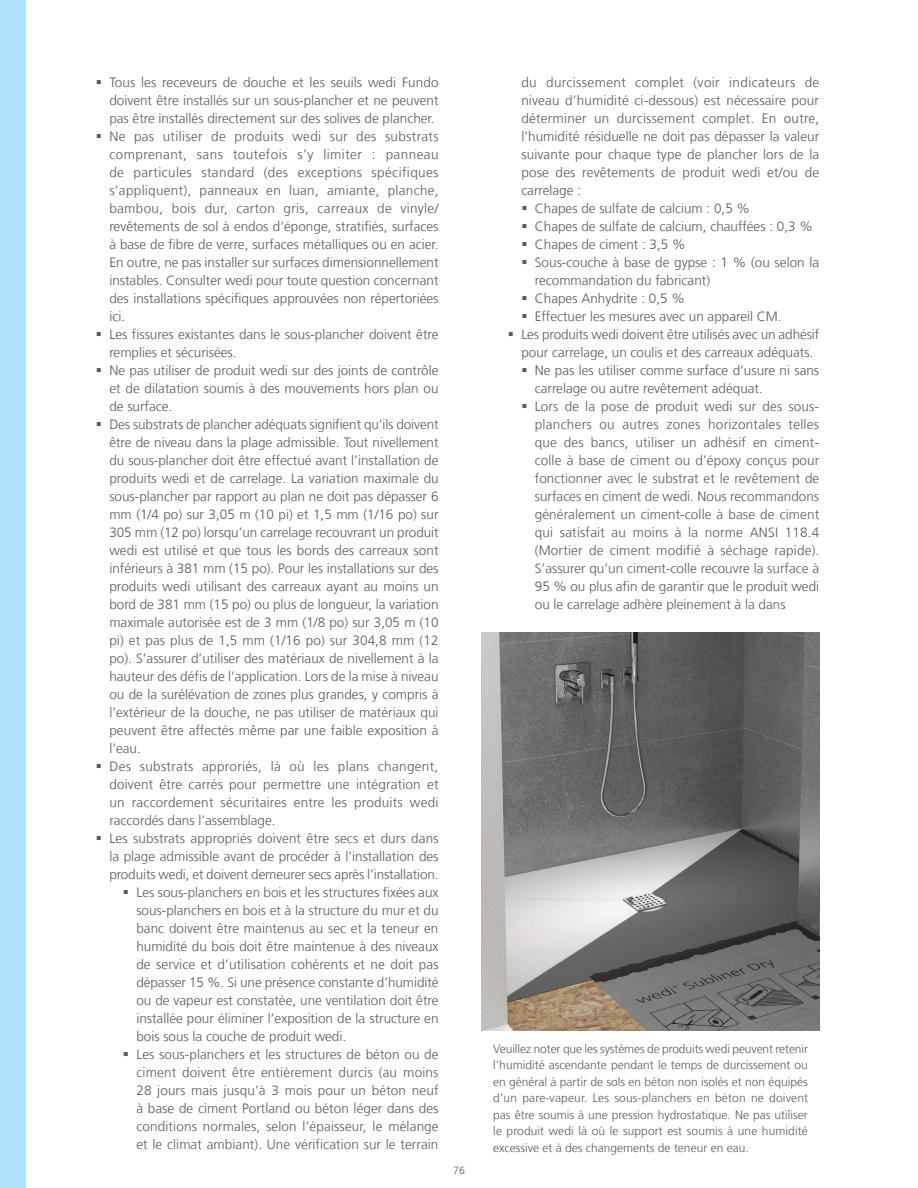
<style>
.page{position:relative;width:918px;height:1188px;background:#fff}
.page>*{position:absolute;margin:0;border:0;box-sizing:border-box;transform-origin:0 0}
.t1{font:300 13.5px "Frutiger LT Com";color:#58595b}
.t2{font:300 13.5px "Frutiger LT Com";letter-spacing:.025em;color:#58595b}
.t3{font:300 13.5px "Frutiger LT Com";letter-spacing:.03em;color:#58595b}
.t4{font:300 13.5px "Frutiger LT Com";letter-spacing:.02em;color:#58595b}
.t5{font:300 12px/16.5px "Frutiger LT Com";color:#58595b;text-align:justify}
.t6{font:300 10.5px "Frutiger LT Com";color:#58595b}
</style>
<div class="page">
<img style="left:481px;top:632px;width:338px;height:399px">
<div style="left:0;top:0;width:25px;height:1188px;background:#aee2fa"></div>
<p class="t1" style="left:109px;top:75px;width:331px">Tous les receveurs de douche et les seuils wedi Fundo</p>
<p class="t1" style="left:109px;top:93px;width:331px">doivent être installés sur un sous-plancher et ne peuvent</p>
<p class="t1" style="left:109px;top:111px;width:327px">pas être installés directement sur des solives de plancher.</p>
<p class="t2" style="left:109px;top:129px;width:331px">Ne pas utiliser de produits wedi sur des substrats</p>
<p class="t3" style="left:109px;top:147px;width:331px">comprenant, sans toutefois s’y limiter : panneau</p>
<p class="t3" style="left:109px;top:165px;width:331px">de particules standard (des exceptions spécifiques</p>
<p class="t2" style="left:109px;top:183px;width:331px">s’appliquent), panneaux en luan, amiante, planche,</p>
<p class="t2" style="left:109px;top:201px;width:331px">bambou, bois dur, carton gris, carreaux de vinyle/</p>
<p class="t1" style="left:109px;top:219px;width:331px">revêtements de sol à endos d’éponge, stratifiés, surfaces</p>
<p class="t1" style="left:109px;top:237px;width:331px">à base de fibre de verre, surfaces métalliques ou en acier.</p>
<p class="t1" style="left:109px;top:255px;width:331px">En outre, ne pas installer sur surfaces dimensionnellement</p>
<p class="t1" style="left:109px;top:273px;width:331px">instables. Consulter wedi pour toute question concernant</p>
<p class="t1" style="left:109px;top:291px;width:331px">des installations spécifiques approuvées non répertoriées</p>
<p class="t1" style="left:109px;top:309px;width:17px">ici.</p>
<p class="t1" style="left:109px;top:327px;width:331px">Les fissures existantes dans le sous-plancher doivent être</p>
<p class="t1" style="left:109px;top:345px;width:129px">remplies et sécurisées.</p>
<p class="t1" style="left:109px;top:363px;width:331px">Ne pas utiliser de produit wedi sur des joints de contrôle</p>
<p class="t1" style="left:109px;top:381px;width:331px">et de dilatation soumis à des mouvements hors plan ou</p>
<p class="t1" style="left:109px;top:399px;width:65px">de surface.</p>
<p class="t1" style="left:109px;top:417px;width:331px">Des substrats de plancher adéquats signifient qu’ils doivent</p>
<p class="t1" style="left:109px;top:435px;width:331px">être de niveau dans la plage admissible. Tout nivellement</p>
<p class="t1" style="left:109px;top:453px;width:331px">du sous-plancher doit être effectué avant l’installation de</p>
<p class="t1" style="left:109px;top:471px;width:331px">produits wedi et de carrelage. La variation maximale du</p>
<p class="t1" style="left:109px;top:489px;width:331px">sous-plancher par rapport au plan ne doit pas dépasser 6</p>
<p class="t1" style="left:109px;top:507px;width:331px">mm (1/4 po) sur 3,05 m (10 pi) et 1,5 mm (1/16 po) sur</p>
<p class="t1" style="left:109px;top:525px;width:331px">305 mm (12 po) lorsqu’un carrelage recouvrant un produit</p>
<p class="t1" style="left:109px;top:543px;width:331px">wedi est utilisé et que tous les bords des carreaux sont</p>
<p class="t1" style="left:109px;top:561px;width:331px">inférieurs à 381 mm (15 po). Pour les installations sur des</p>
<p class="t1" style="left:109px;top:579px;width:331px">produits wedi utilisant des carreaux ayant au moins un</p>
<p class="t1" style="left:109px;top:597px;width:331px">bord de 381 mm (15 po) ou plus de longueur, la variation</p>
<p class="t1" style="left:109px;top:615px;width:331px">maximale autorisée est de 3 mm (1/8 po) sur 3,05 m (10</p>
<p class="t1" style="left:109px;top:633px;width:331px">pi) et pas plus de 1,5 mm (1/16 po) sur 304,8 mm (12</p>
<p class="t1" style="left:109px;top:651px;width:331px">po). S’assurer d’utiliser des matériaux de nivellement à la</p>
<p class="t1" style="left:109px;top:669px;width:331px">hauteur des défis de l’application. Lors de la mise à niveau</p>
<p class="t1" style="left:109px;top:687px;width:331px">ou de la surélévation de zones plus grandes, y compris à</p>
<p class="t1" style="left:109px;top:705px;width:331px">l’extérieur de la douche, ne pas utiliser de matériaux qui</p>
<p class="t1" style="left:109px;top:723px;width:331px">peuvent être affectés même par une faible exposition à</p>
<p class="t1" style="left:109px;top:741px;width:33px">l’eau.</p>
<p class="t2" style="left:109px;top:759px;width:331px">Des substrats approriés, là où les plans changent,</p>
<p class="t1" style="left:109px;top:777px;width:331px">doivent être carrés pour permettre une intégration et</p>
<p class="t1" style="left:109px;top:795px;width:331px">un raccordement sécuritaires entre les produits wedi</p>
<p class="t1" style="left:109px;top:813px;width:168px">raccordés dans l’assemblage.</p>
<p class="t1" style="left:109px;top:831px;width:331px">Les substrats appropriés doivent être secs et durs dans</p>
<p class="t1" style="left:109px;top:849px;width:331px">la plage admissible avant de procéder à l’installation des</p>
<p class="t1" style="left:109px;top:867px;width:331px">produits wedi, et doivent demeurer secs après l’installation.</p>
<p class="t1" style="left:136px;top:885px;width:304px">Les sous-planchers en bois et les structures fixées aux</p>
<p class="t1" style="left:136px;top:903px;width:304px">sous-planchers en bois et à la structure du mur et du</p>
<p class="t1" style="left:136px;top:921px;width:304px">banc doivent être maintenus au sec et la teneur en</p>
<p class="t1" style="left:136px;top:939px;width:304px">humidité du bois doit être maintenue à des niveaux</p>
<p class="t1" style="left:136px;top:957px;width:304px">de service et d’utilisation cohérents et ne doit pas</p>
<p class="t1" style="left:136px;top:975px;width:304px">dépasser 15 %. Si une présence constante d’humidité</p>
<p class="t1" style="left:136px;top:993px;width:304px">ou de vapeur est constatée, une ventilation doit être</p>
<p class="t1" style="left:136px;top:1011px;width:304px">installée pour éliminer l’exposition de la structure en</p>
<p class="t1" style="left:136px;top:1029px;width:211px">bois sous la couche de produit wedi.</p>
<p class="t1" style="left:136px;top:1047px;width:304px">Les sous-planchers et les structures de béton ou de</p>
<p class="t1" style="left:136px;top:1065px;width:304px">ciment doivent être entièrement durcis (au moins</p>
<p class="t1" style="left:136px;top:1083px;width:304px">28 jours mais jusqu’à 3 mois pour un béton neuf</p>
<p class="t1" style="left:136px;top:1101px;width:304px">à base de ciment Portland ou béton léger dans des</p>
<p class="t1" style="left:136px;top:1119px;width:304px">conditions normales, selon l’épaisseur, le mélange</p>
<p class="t1" style="left:136px;top:1137px;width:304px">et le climat ambiant). Une vérification sur le terrain</p>
<p class="t6" style="left:453px;top:1164px;width:13px">76</p>
<p class="t3" style="left:521px;top:75px;width:300px">du durcissement complet (voir indicateurs de</p>
<p class="t1" style="left:521px;top:93px;width:299px">niveau d’humidité ci-dessous) est nécessaire pour</p>
<p class="t4" style="left:521px;top:111px;width:300px">déterminer un durcissement complet. En outre,</p>
<p class="t1" style="left:521px;top:129px;width:299px">l’humidité résiduelle ne doit pas dépasser la valeur</p>
<p class="t1" style="left:521px;top:147px;width:299px">suivante pour chaque type de plancher lors de la</p>
<p class="t1" style="left:521px;top:165px;width:299px">pose des revêtements de produit wedi et/ou de</p>
<p class="t1" style="left:521px;top:183px;width:61px">carrelage :</p>
<p class="t1" style="left:535px;top:201px;width:217px">Chapes de sulfate de calcium : 0,5 %</p>
<p class="t1" style="left:535px;top:219px;width:280px">Chapes de sulfate de calcium, chauffées : 0,3 %</p>
<p class="t1" style="left:535px;top:237px;width:152px">Chapes de ciment : 3,5 %</p>
<p class="t1" style="left:535px;top:255px;width:286px">Sous-couche à base de gypse : 1 % (ou selon la</p>
<p class="t1" style="left:535px;top:273px;width:177px">recommandation du fabricant)</p>
<p class="t1" style="left:535px;top:291px;width:152px">Chapes Anhydrite : 0,5 %</p>
<p class="t1" style="left:535px;top:309px;width:248px">Effectuer les mesures avec un appareil CM.</p>
<p class="t1" style="left:521px;top:327px;width:299px">Les produits wedi doivent être utilisés avec un adhésif</p>
<p class="t1" style="left:521px;top:345px;width:294px">pour carrelage, un coulis et des carreaux adéquats.</p>
<p class="t1" style="left:535px;top:363px;width:286px">Ne pas les utiliser comme surface d’usure ni sans</p>
<p class="t1" style="left:535px;top:381px;width:230px">carrelage ou autre revêtement adéquat.</p>
<p class="t1" style="left:535px;top:399px;width:286px">Lors de la pose de produit wedi sur des sous-</p>
<p class="t4" style="left:535px;top:417px;width:286px">planchers ou autres zones horizontales telles</p>
<p class="t1" style="left:535px;top:435px;width:286px">que des bancs, utiliser un adhésif en ciment-</p>
<p class="t1" style="left:535px;top:453px;width:286px">colle à base de ciment ou d’époxy conçus pour</p>
<p class="t1" style="left:535px;top:471px;width:286px">fonctionner avec le substrat et le revêtement de</p>
<p class="t1" style="left:535px;top:489px;width:286px">surfaces en ciment de wedi. Nous recommandons</p>
<p class="t1" style="left:535px;top:507px;width:286px">généralement un ciment-colle à base de ciment</p>
<p class="t1" style="left:535px;top:525px;width:286px">qui satisfait au moins à la norme ANSI 118.4</p>
<p class="t1" style="left:535px;top:543px;width:286px">(Mortier de ciment modifié à séchage rapide).</p>
<p class="t1" style="left:535px;top:561px;width:286px">S’assurer qu’un ciment-colle recouvre la surface à</p>
<p class="t1" style="left:535px;top:579px;width:286px">95 % ou plus afin de garantir que le produit wedi</p>
<p class="t1" style="left:535px;top:597px;width:252px">ou le carrelage adhère pleinement à la dans</p>
<p class="t5" style="left:493px;top:1040px;width:316px">Veuillez noter que les systèmes de produits wedi peuvent retenir l’humidité ascendante pendant le temps de durcissement ou en général à partir de sols en béton non isolés et non équipés d’un pare-vapeur. Les sous-planchers en béton ne doivent pas être soumis à une pression hydrostatique. Ne pas utiliser le produit wedi là où le support est soumis à une humidité excessive et à des changements de teneur en eau.</p>
</div>
